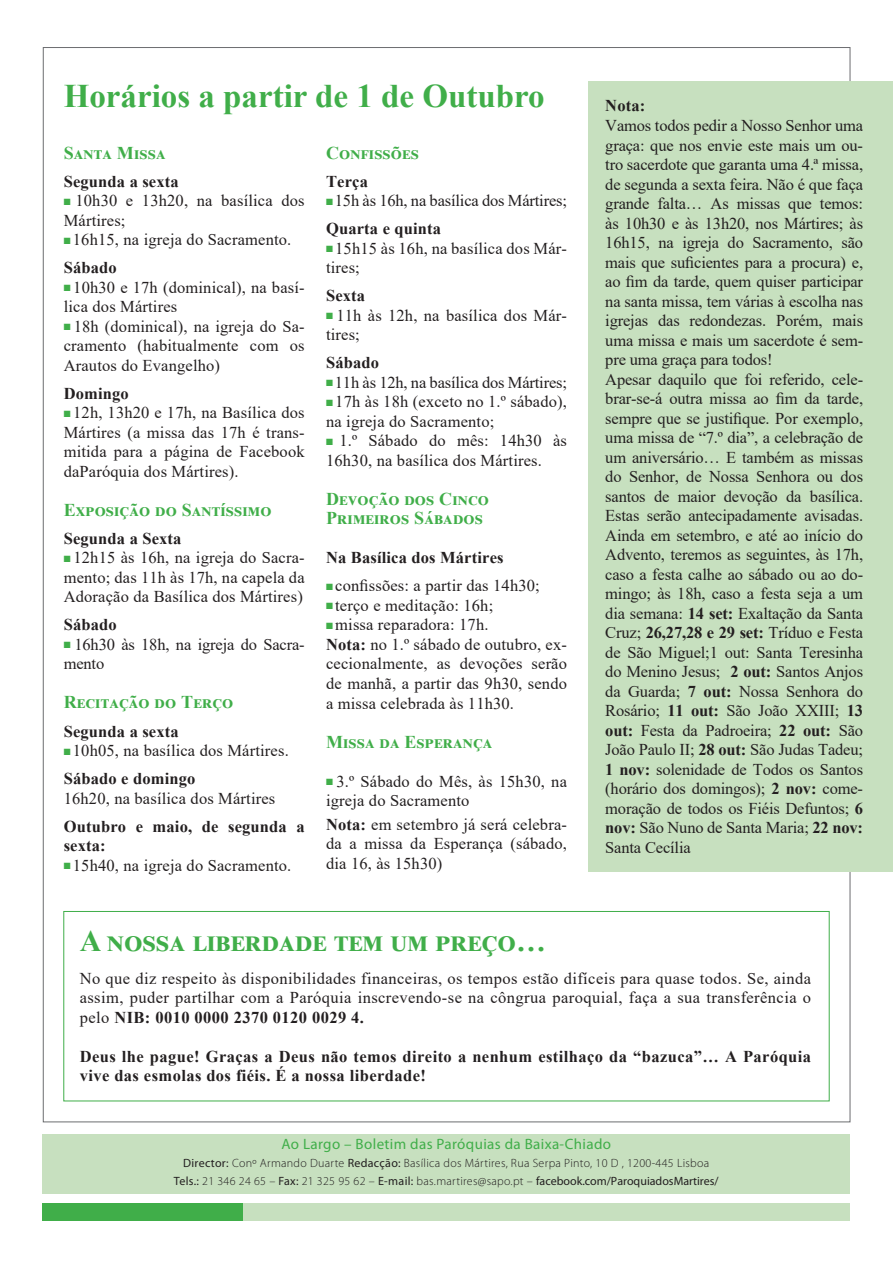
<style>
.page{position:relative;width:893px;height:1263px;background:#fff}
.page>*{position:absolute;margin:0;border:0;box-sizing:border-box;transform-origin:0 0}
.t1{font:700 33px "Times New Roman";color:#40ae49}
.t2{font:700 30px "Times New Roman";letter-spacing:.025em;color:#40ae49}
.t3{font:700 18px/19.5px "Times New Roman";letter-spacing:.035em;color:#40ae49}
.t4{font:16.5px/19.5px "Times New Roman";letter-spacing:-.01em;color:#231f20}
.t5{font:16.5px/19.5px "Times New Roman";letter-spacing:.01em;color:#231f20}
.t6{font:700 16.5px/19.5px "Times New Roman";letter-spacing:.025em;color:#231f20}
.t7{font:15px "Myriad Pro";letter-spacing:.025em;color:#40ae49}
.t8{font:300 12px/18px "Myriad Pro";letter-spacing:.025em;color:#231f20;text-align:center}
.s1{font-weight:700}
.s2{font-family:"Dixieland Normal";font-size:9px;color:#40ae49}
.s3{font-family:"Dixieland Normal";font-weight:400;font-size:9px;color:#40ae49}
.s4{font-weight:400}
</style>
<div class="page">
<div style="left:588px;top:82px;width:305px;height:790px;background:#c7e0bf"></div>
<div style="left:63px;top:911px;width:767px;height:190px;border:1px solid #40ae49"></div>
<div style="left:42px;top:1134px;width:808px;height:59px;background:#c7e0bf"></div>
<div style="left:43px;top:1203px;width:807px;height:17px;background:#c7e0bf"></div>
<div style="left:43px;top:1203px;width:200px;height:17px;background:#40ae49"></div>
<h1 class="t1" style="left:64px;top:73px;width:482px">Horários a partir de 1 de Outubro</h1>
<p class="t3" style="left:326px;top:143px;width:94px">Confissões</p>
<p class="t4" style="left:326px;top:171px;width:242px"><span class="s1">Terça<br></span><span class="s2">N</span> 15h às 16h, na basílica dos Mártires;</p>
<p class="t5" style="left:326px;top:219px;width:242px"><span class="s1">Quarta e quinta<br></span><span class="s2">N</span> 15h15 às 16h, na basílica dos Már&shy;tires;</p>
<p class="t5" style="left:326px;top:286px;width:242px"><span class="s1">Sexta<br></span><span class="s2">N</span> 11h às 12h, na basílica dos Már&shy;tires;</p>
<p class="t5" style="left:326px;top:353px;width:242px"><span class="s1">Sábado<br></span><span class="s2">N</span> 11h às 12h, na basílica dos Mártires;<br><span class="s2">N</span> 17h às 18h (exceto no 1.º sábado), na igreja do Sacramento;<br><span class="s2">N</span> 1.º Sábado do mês: 14h30 às<br>16h30, na basílica dos Mártires.</p>
<p class="t3" style="left:326px;top:489px;width:164px">Devoção dos Cinco<br>Primeiros Sábados</p>
<p class="t5" style="left:326px;top:543px;width:215px;line-height:28px"><span class="s1">Na Basílica dos Mártires<br></span><span class="s2">N</span> confissões: a partir das 14h30;</p>
<p class="t5" style="left:326px;top:595px;width:242px"><span class="s2">N</span> terço e meditação: 16h;<br><span class="s2">N</span> missa reparadora: 17h.<br><span class="s1">Nota:</span> no 1.º sábado de outubro, ex&shy;cecionalmente, as devoções serão de manhã, a partir das 9h30, sendo a missa celebrada às 11h30.</p>
<p class="t3" style="left:326px;top:731px;width:167px">Missa da Esperança</p>
<p class="t5" style="left:326px;top:771px;width:242px"><span class="s2">N</span> 3.º Sábado do Mês, às 15h30, na igreja do Sacramento</p>
<p class="t4" style="left:326px;top:814px;width:242px;text-align:justify"><span class="s1">Nota:</span> em setembro já será celebra&shy;da a missa da Esperança (sábado, dia 16, às 15h30)</p>
<p class="t3" style="left:64px;top:143px;width:103px">Santa Missa</p>
<p class="t5" style="left:64px;top:171px;width:242px"><span class="s1">Segunda a sexta<br></span><span class="s2">N</span> 10h30 e 13h20, na basílica dos<br>Mártires;<br><span class="s2">N</span> 16h15, na igreja do Sacramento.</p>
<p class="t5" style="left:64px;top:258px;width:242px"><span class="s1">Sábado<br></span><span class="s2">N</span> 10h30 e 17h (dominical), na basí&shy;lica dos Mártires<br><span class="s2">N</span> 18h (dominical), na igreja do Sa&shy;cramento (habitualmente com os<br>Arautos do Evangelho)</p>
<p class="t5" style="left:64px;top:383px;width:242px"><span class="s1">Domingo<br></span><span class="s2">N</span> 12h, 13h20 e 17h, na Basílica dos<br>Mártires (a missa das 17h é trans&shy;mitida para a página de Facebook daParóquia dos Mártires).</p>
<p class="t3" style="left:64px;top:500px;width:209px">Exposição do Santíssimo</p>
<p class="t5" style="left:64px;top:528px;width:242px"><span class="s1">Segunda a Sexta<br></span><span class="s2">N</span> 12h15 às 16h, na igreja do Sacra&shy;mento; das 11h às 17h, na capela da<br>Adoração da Basílica dos Mártires)</p>
<p class="t4" style="left:64px;top:615px;width:242px"><span class="s1">Sábado<br></span><span class="s2">N</span> 16h30 às 18h, na igreja do Sacra&shy;mento</p>
<p class="t3" style="left:64px;top:692px;width:171px">Recitação do Terço</p>
<p class="t5" style="left:64px;top:721px;width:227px"><span class="s1">Segunda a sexta<br></span><span class="s2">N</span> 10h05, na basílica dos Mártires.</p>
<p class="t6" style="left:64px;top:768px;width:133px">Sábado e domingo</p>
<p class="t5" style="left:64px;top:788px;width:213px">16h20, na basílica dos Mártires</p>
<p class="t6" style="left:64px;top:816px;width:242px">Outubro e maio, de segunda a sexta:<br><span class="s3">N</span> <span class="s4">15h40, na igreja do Sacramento.</span></p>
<h2 class="t2" style="left:80px;top:919px;width:468px">A nossa liberdade tem um preço…</h2>
<p class="t6" style="left:605px;top:96px;width:42px">Nota:</p>
<p class="t4" style="left:605px;top:115px;width:259px">Vamos todos pedir a Nosso Senhor uma graça: que nos envie este mais um ou&shy;tro sacerdote que garanta uma 4.ª missa, de segunda a sexta feira. Não é que faça grande falta… As missas que temos: às 10h30 e às 13h20, nos Mártires; às 16h15, na igreja do Sacramento, são mais que suficientes para a procura) e, ao fim da tarde, quem quiser participar na santa missa, tem várias à escolha nas igrejas das redondezas. Porém, mais uma missa e mais um sacerdote é sem&shy;pre uma graça para todos!<br>Apesar daquilo que foi referido, cele&shy;brar-se-á outra missa ao fim da tarde, sempre que se justifique. Por exemplo, uma missa de “7.º dia”, a celebração de um aniversário… E também as missas do Senhor, de Nossa Senhora ou dos santos de maior devoção da basílica.<br>Estas serão antecipadamente avisadas.<br>Ainda em setembro, e até ao início do Advento, teremos as seguintes, às 17h, caso a festa calhe ao sábado ou ao do&shy;mingo; às 18h, caso a festa seja a um dia semana: <span class="s1">14 set:</span> Exaltação da Santa Cruz; <span class="s1">26,27,28 e 29 set:</span> Tríduo e Festa de São Miguel;1 out: Santa Teresinha do Menino Jesus; <span class="s1">2 out:</span> Santos Anjos da Guarda; <span class="s1">7 out:</span> Nossa Senhora do Rosário; <span class="s1">11 out:</span> São João XXIII; <span class="s1">13 out:</span> Festa da Padroeira; <span class="s1">22 out:</span> São João Paulo II; <span class="s1">28 out:</span> São Judas Tadeu; <span class="s1">1 nov:</span> solenidade de Todos os Santos (horário dos domingos); <span class="s1">2 nov:</span> come&shy;moração de todos os Fiéis Defuntos; <span class="s1">6 nov:</span> São Nuno de Santa Maria; <span class="s1">22 nov:<br></span>Santa Cecília</p>
<p class="t4" style="left:80px;top:968px;width:733px;text-align:justify">No que diz respeito às disponibilidades financeiras, os tempos estão difíceis para quase todos. Se, ainda assim, puder partilhar com a Paróquia inscrevendo-se na côngrua paroquial, faça a sua transferência o pelo <span class="s1">NIB: 0010 0000 2370 0120 0029 4.</span></p>
<p class="t6" style="left:80px;top:1046px;width:733px">Deus lhe pague! Graças a Deus não temos direito a nenhum estilhaço da “bazuca”… A Paróquia vive das esmolas dos fiéis. É a nossa liberdade!</p>
<p class="t7" style="left:281px;top:1136px;width:331px">Ao Largo – Boletim das Paróquias da Baixa-Chiado</p>
<p class="t8" style="left:174px;top:1154px;width:546px"><span class="s4">Director:</span> Conº Armando Duarte <span class="s4">Redacção:</span> Basílica dos Mártires, Rua Serpa Pinto, 10 D , 1200-445 Lisboa<br><span class="s4">Tels.:</span> 21 346 24 65 – <span class="s4">Fax:</span> 21 325 95 62 – <span class="s4">E-mail:</span> bas.martires@sapo.pt – <span class="s4">facebook.com/ParoquiadosMartires/</span></p>
</div>
